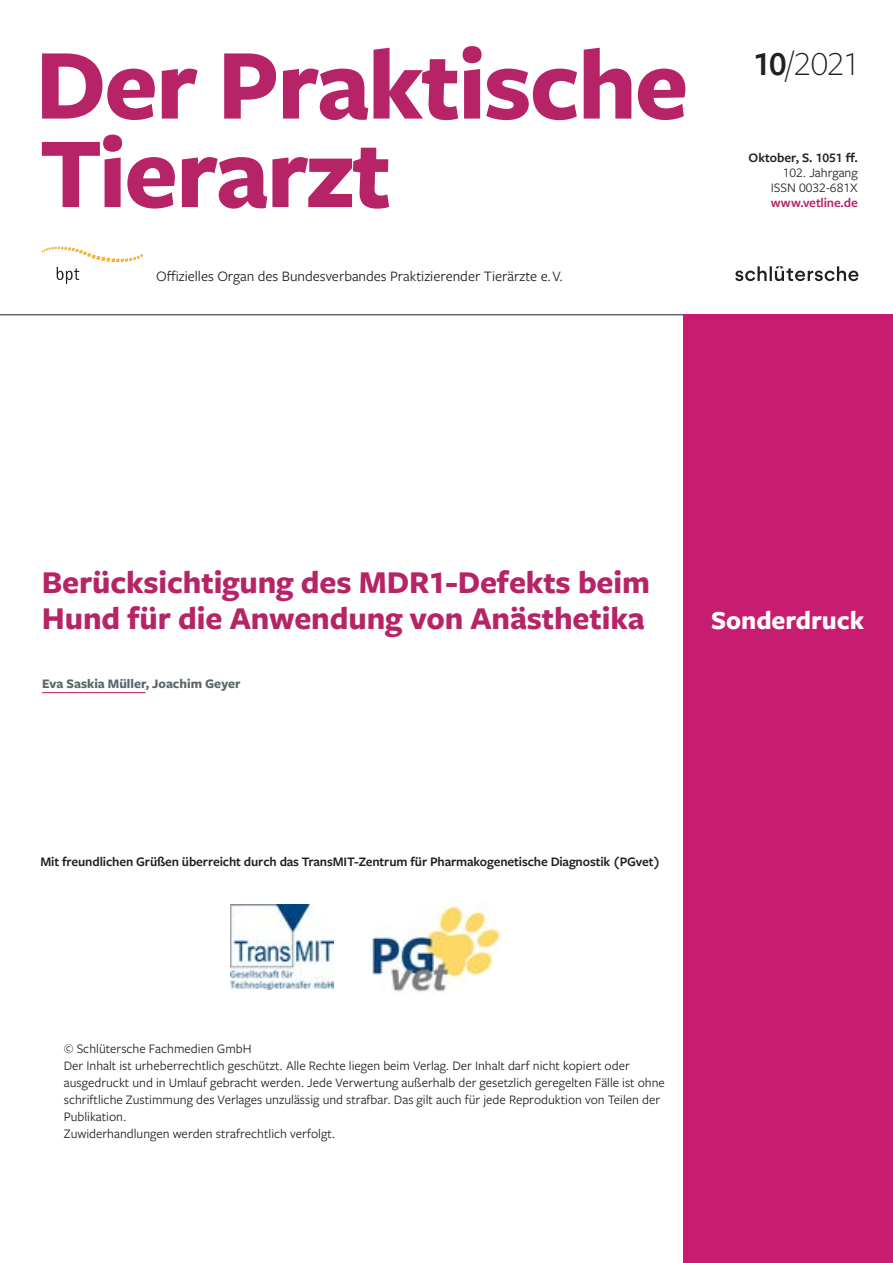
<style>
.page{position:relative;width:893px;height:1263px;background:#fff}
.page>*{position:absolute;margin:0;border:0;box-sizing:border-box;transform-origin:0 0}
.t1{font:700 104.25px/88.5px "Freight Sans Pro";letter-spacing:-.02em;color:#b62467}
.t2{font:300 34.95px "Freight Sans Pro";color:#231f20}
.t3{font:700 33px/36px "Freight Sans Pro";letter-spacing:-.005em;color:#b62467}
.t4{font:700 27px "Freight Sans Pro";letter-spacing:-.005em;color:#fff}
.t5{font:15px "Freight Sans Pro";color:#231f20}
.t6{font:13.5px/17px "Freight Sans Pro";color:#231f20}
.t7{font:600 13.5px "Freight Sans Pro";letter-spacing:-.01em;color:#231f20}
.t8{font:700 13.5px "Freight Sans Pro";color:#5d656a}
.t9{font:600 13.5px "Freight Sans Pro";letter-spacing:-.01em;color:#b62467}
.s1{font-weight:600}
</style>
<div class="page">
<hr style="left:0;top:314px;width:893px;height:1px;background:#231f20">
<div style="left:683px;top:315px;width:210px;height:948px;background:#c71c6f"></div>
<svg style="left:735px;top:266px;width:123px;height:15px"></svg>
<hr style="left:42px;top:692px;width:104px;height:1px;background:#b62467">
<svg style="left:41px;top:246px;width:102px;height:38px"></svg>
<img style="left:231px;top:905px;width:102px;height:85px">
<img style="left:372px;top:903px;width:128px;height:89px">
<h1 class="t1" style="left:35px;top:36px;width:655px">Der Praktische<br>Tierarzt</h1>
<p class="t5" style="left:156px;top:266px;width:408px">Offizielles Organ des Bundesverbandes Praktizierender Tierärzte e. V.</p>
<h2 class="t2" style="left:753px;top:40px;width:108px"><span class="s1">10</span>/2021</h2>
<p class="t7" style="left:748px;top:149px;width:111px">Oktober, S. 1051 ff.</p>
<p class="t6" style="left:771px;top:165px;width:89px;line-height:15px;text-align:right">102. Jahrgang<br>ISSN 0032-681X</p>
<p class="t9" style="left:771px;top:194px;width:88px">www.vetline.de</p>
<h3 class="t3" style="left:42px;top:563px;width:610px">Berücksichtigung des MDR1-Defekts beim<br>Hund für die Anwendung von Anästhetika</h3>
<p class="t8" style="left:42px;top:674px;width:200px">Eva Saskia Müller, Joachim Geyer</p>
<h3 class="t4" style="left:711px;top:602px;width:154px">Sonderdruck</h3>
<p class="t7" style="left:40px;top:852px;width:621px">Mit freundlichen Grüßen überreicht durch das TransMIT-Zentrum für Pharmakogenetische Diagnostik (PGvet)</p>
<p class="t6" style="left:64px;top:1040px;width:603px">© Schlütersche Fachmedien GmbH<br>Der Inhalt ist urheberrechtlich geschützt. Alle Rechte liegen beim Verlag. Der Inhalt darf nicht kopiert oder ausgedruckt und in Umlauf gebracht werden. Jede Verwertung außerhalb der gesetzlich geregelten Fälle ist ohne schriftliche Zustimmung des Verlages unzulässig und strafbar. Das gilt auch für jede Reproduktion von Teilen der Publikation.<br>Zuwiderhandlungen werden strafrechtlich verfolgt.</p>
</div>
